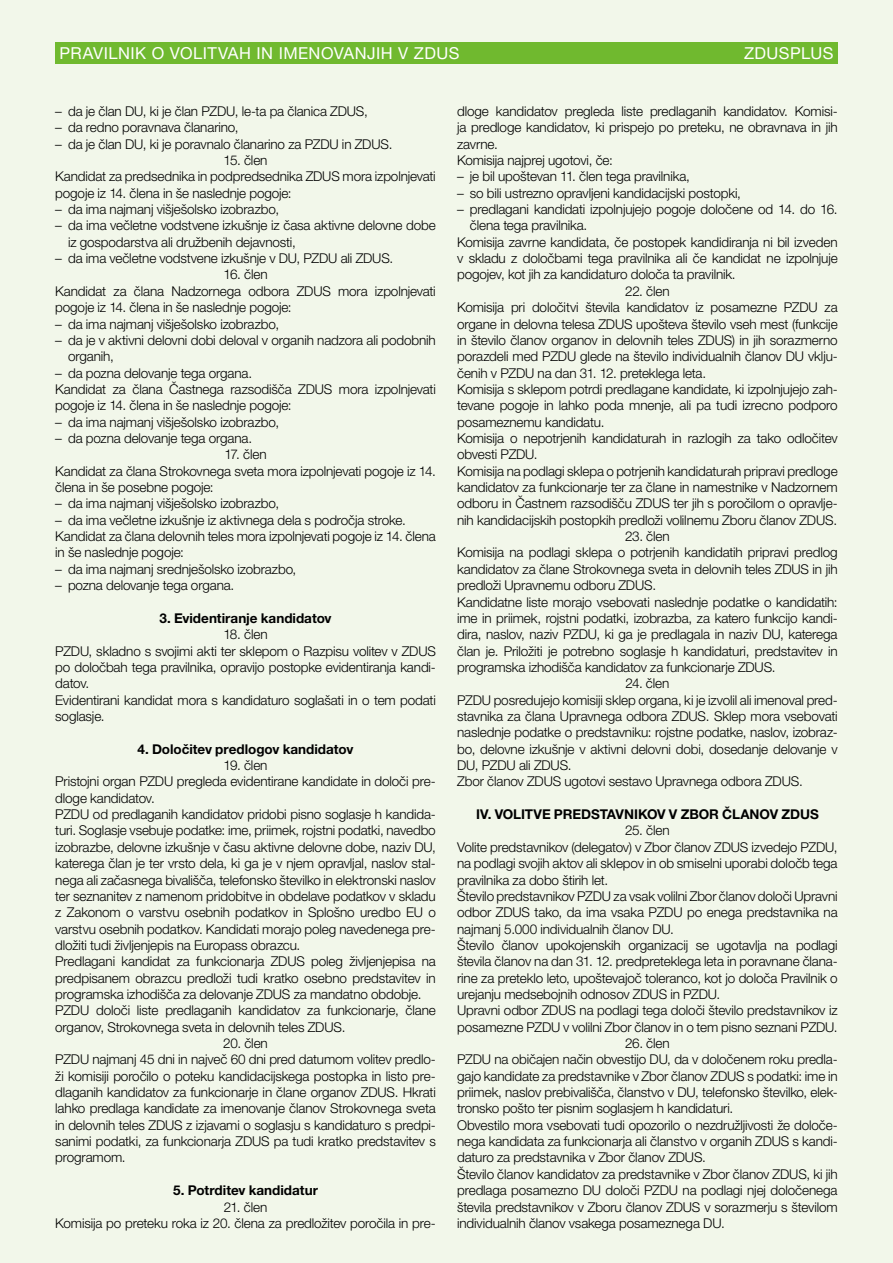
<style>
.page{position:relative;width:893px;height:1263px;background:#f2f7ea}
.page>*{position:absolute;margin:0;border:0;box-sizing:border-box;transform-origin:0 0}
.PASICA{font:16.5px "Helvetica Neue LT Pro";letter-spacing:.025em;color:#fff}
.BODY{font:300 13.5px/16.4px "Helvetica Neue LT Pro";letter-spacing:-.01em;color:#000;text-align:justify}
.BODY-2{font:700 13.5px "Helvetica Neue LT Pro";letter-spacing:-.005em;color:#000}
</style>
<div class="page">
<div style="left:55px;top:43px;width:783px;height:21px;background:#70b92f"></div>
<p class="PASICA" style="left:60px;top:43px;width:401px">PRAVILNIK O VOLITVAH IN IMENOVANJIH V ZDUS</p>
<p class="PASICA" style="left:744px;top:43px;width:91px">ZDUSPLUS</p>
<p class="BODY" style="left:55px;top:103px;width:314px">– da je član DU, ki je član PZDU, le-ta pa članica ZDUS,</p>
<p class="BODY" style="left:55px;top:119px;width:185px">– da redno poravnava članarino,</p>
<p class="BODY" style="left:55px;top:135px;width:339px">– da je član DU, ki je poravnalo članarino za PZDU in ZDUS.</p>
<p class="BODY" style="left:224px;top:152px;width:45px">15. člen</p>
<p class="BODY" style="left:55px;top:168px;width:382px">Kandidat za predsednika in podpredsednika ZDUS mora izpolnjevati pogoje iz 14. člena in še naslednje pogoje:</p>
<p class="BODY" style="left:55px;top:201px;width:225px">– da ima najmanj višješolsko izobrazbo,</p>
<p class="BODY" style="left:68px;top:217px;width:369px;text-indent:-13px">– da ima večletne vodstvene izkušnje iz časa aktivne delovne dobe iz gospodarstva ali družbenih dejavnosti,</p>
<p class="BODY" style="left:55px;top:250px;width:340px">– da ima večletne vodstvene izkušnje v DU, PZDU ali ZDUS.</p>
<p class="BODY" style="left:223px;top:266px;width:46px">16. člen</p>
<p class="BODY" style="left:55px;top:283px;width:382px">Kandidat za člana Nadzornega odbora ZDUS mora izpolnjevati pogoje iz 14. člena in še naslednje pogoje:</p>
<p class="BODY" style="left:55px;top:315px;width:225px">– da ima najmanj višješolsko izobrazbo,</p>
<p class="BODY" style="left:68px;top:332px;width:369px;text-indent:-13px">– da je v aktivni delovni dobi deloval v organih nadzora ali podobnih organih,</p>
<p class="BODY" style="left:55px;top:364px;width:198px">– da pozna delovanje tega organa.</p>
<p class="BODY" style="left:55px;top:381px;width:382px">Kandidat za člana Častnega razsodišča ZDUS mora izpolnjevati pogoje iz 14. člena in še naslednje pogoje:</p>
<p class="BODY" style="left:55px;top:413px;width:225px">– da ima najmanj višješolsko izobrazbo,</p>
<p class="BODY" style="left:55px;top:430px;width:198px">– da pozna delovanje tega organa.</p>
<p class="BODY" style="left:224px;top:446px;width:44px">17. člen</p>
<p class="BODY" style="left:55px;top:462px;width:382px">Kandidat za člana Strokovnega sveta mora izpolnjevati pogoje iz 14. člena in še posebne pogoje:</p>
<p class="BODY" style="left:55px;top:495px;width:225px">– da ima najmanj višješolsko izobrazbo,</p>
<p class="BODY" style="left:55px;top:511px;width:352px">– da ima večletne izkušnje iz aktivnega dela s področja stroke.</p>
<p class="BODY" style="left:55px;top:528px;width:382px">Kandidat za člana delovnih teles mora izpolnjevati pogoje iz 14. člena in še naslednje pogoje:</p>
<p class="BODY" style="left:55px;top:560px;width:243px">– da ima najmanj srednješolsko izobrazbo,</p>
<p class="BODY" style="left:55px;top:577px;width:181px">– pozna delovanje tega organa.</p>
<p class="BODY-2" style="left:159px;top:609px;width:174px">3. Evidentiranje kandidatov</p>
<p class="BODY" style="left:223px;top:626px;width:46px">18. člen</p>
<p class="BODY" style="left:55px;top:642px;width:382px">PZDU, skladno s svojimi akti ter sklepom o Razpisu volitev v ZDUS po določbah tega pravilnika, opravijo postopke evidentiranja kandi&shy;datov.</p>
<p class="BODY" style="left:55px;top:691px;width:382px">Evidentirani kandidat mora s kandidaturo soglašati in o tem podati soglasje.</p>
<p class="BODY-2" style="left:138px;top:740px;width:217px">4. Določitev predlogov kandidatov</p>
<p class="BODY" style="left:224px;top:757px;width:45px">19. člen</p>
<p class="BODY" style="left:55px;top:773px;width:382px">Pristojni organ PZDU pregleda evidentirane kandidate in določi pre&shy;dloge kandidatov.</p>
<p class="BODY" style="left:55px;top:806px;width:382px">PZDU od predlaganih kandidatov pridobi pisno soglasje h kandida&shy;turi. Soglasje vsebuje podatke: ime, priimek, rojstni podatki, navedbo izobrazbe, delovne izkušnje v času aktivne delovne dobe, naziv DU, katerega član je ter vrsto dela, ki ga je v njem opravljal, naslov stal&shy;nega ali začasnega bivališča, telefonsko številko in elektronski naslov ter seznanitev z namenom pridobitve in obdelave podatkov v skladu z Zakonom o varstvu osebnih podatkov in Splošno uredbo EU o varstvu osebnih podatkov. Kandidati morajo poleg navedenega pre&shy;dložiti tudi življenjepis na Europass obrazcu.</p>
<p class="BODY" style="left:55px;top:953px;width:382px">Predlagani kandidat za funkcionarja ZDUS poleg življenjepisa na predpisanem obrazcu predloži tudi kratko osebno predstavitev in programska izhodišča za delovanje ZDUS za mandatno obdobje.</p>
<p class="BODY" style="left:55px;top:1002px;width:382px">PZDU določi liste predlaganih kandidatov za funkcionarje, člane organov, Strokovnega sveta in delovnih teles ZDUS.</p>
<p class="BODY" style="left:223px;top:1035px;width:46px">20. člen</p>
<p class="BODY" style="left:55px;top:1051px;width:382px">PZDU najmanj 45 dni in največ 60 dni pred datumom volitev predlo&shy;ži komisiji poročilo o poteku kandidacijskega postopka in listo pre&shy;dlaganih kandidatov za funkcionarje in člane organov ZDUS. Hkrati lahko predlaga kandidate za imenovanje članov Strokovnega sveta in delovnih teles ZDUS z izjavami o soglasju s kandidaturo s predpi&shy;sanimi podatki, za funkcionarja ZDUS pa tudi kratko predstavitev s programom.</p>
<p class="BODY-2" style="left:173px;top:1182px;width:146px">5. Potrditev kandidatur</p>
<p class="BODY" style="left:224px;top:1198px;width:45px">21. člen</p>
<p class="BODY" style="left:55px;top:1214px;width:382px">Komisija po preteku roka iz 20. člena za predložitev poročila in pre-</p>
<p class="BODY" style="left:457px;top:103px;width:382px">dloge kandidatov pregleda liste predlaganih kandidatov. Komisi&shy;ja predloge kandidatov, ki prispejo po preteku, ne obravnava in jih zavrne.</p>
<p class="BODY" style="left:457px;top:152px;width:157px">Komisija najprej ugotovi, če:</p>
<p class="BODY" style="left:457px;top:168px;width:234px">– je bil upoštevan 11. člen tega pravilnika,</p>
<p class="BODY" style="left:457px;top:184px;width:285px">– so bili ustrezno opravljeni kandidacijski postopki,</p>
<p class="BODY" style="left:470px;top:201px;width:369px;text-indent:-13px">– predlagani kandidati izpolnjujejo pogoje določene od 14. do 16. člena tega pravilnika.</p>
<p class="BODY" style="left:457px;top:233px;width:382px">Komisija zavrne kandidata, če postopek kandidiranja ni bil izveden v skladu z določbami tega pravilnika ali če kandidat ne izpolnjuje pogojev, kot jih za kandidaturo določa ta pravilnik.</p>
<p class="BODY" style="left:625px;top:283px;width:46px">22. člen</p>
<p class="BODY" style="left:457px;top:299px;width:382px">Komisija pri določitvi števila kandidatov iz posamezne PZDU za organe in delovna telesa ZDUS upošteva število vseh mest (funkcije in število članov organov in delovnih teles ZDUS) in jih sorazmerno porazdeli med PZDU glede na število individualnih članov DU vklju&shy;čenih v PZDU na dan 31. 12. preteklega leta.</p>
<p class="BODY" style="left:457px;top:381px;width:382px">Komisija s sklepom potrdi predlagane kandidate, ki izpolnjujejo zah&shy;tevane pogoje in lahko poda mnenje, ali pa tudi izrecno podporo posameznemu kandidatu.</p>
<p class="BODY" style="left:457px;top:430px;width:382px">Komisija o nepotrjenih kandidaturah in razlogih za tako odločitev obvesti PZDU.</p>
<p class="BODY" style="left:457px;top:462px;width:382px">Komisija na podlagi sklepa o potrjenih kandidaturah pripravi predloge kandidatov za funkcionarje ter za člane in namestnike v Nadzornem odboru in Častnem razsodišču ZDUS ter jih s poročilom o opravlje&shy;nih kandidacijskih postopkih predloži volilnemu Zboru članov ZDUS.</p>
<p class="BODY" style="left:625px;top:528px;width:46px">23. člen</p>
<p class="BODY" style="left:457px;top:544px;width:382px">Komisija na podlagi sklepa o potrjenih kandidatih pripravi predlog kandidatov za člane Strokovnega sveta in delovnih teles ZDUS in jih predloži Upravnemu odboru ZDUS.</p>
<p class="BODY" style="left:457px;top:593px;width:382px">Kandidatne liste morajo vsebovati naslednje podatke o kandidatih: ime in priimek, rojstni podatki, izobrazba, za katero funkcijo kandi&shy;dira, naslov, naziv PZDU, ki ga je predlagala in naziv DU, katerega član je. Priložiti je potrebno soglasje h kandidaturi, predstavitev in programska izhodišča kandidatov za funkcionarje ZDUS.</p>
<p class="BODY" style="left:625px;top:675px;width:46px">24. člen</p>
<p class="BODY" style="left:457px;top:691px;width:382px">PZDU posredujejo komisiji sklep organa, ki je izvolil ali imenoval pred&shy;stavnika za člana Upravnega odbora ZDUS. Sklep mora vsebovati naslednje podatke o predstavniku: rojstne podatke, naslov, izobraz&shy;bo, delovne izkušnje v aktivni delovni dobi, dosedanje delovanje v DU, PZDU ali ZDUS.</p>
<p class="BODY" style="left:457px;top:773px;width:347px">Zbor članov ZDUS ugotovi sestavo Upravnega odbora ZDUS.</p>
<p class="BODY-2" style="left:476px;top:806px;width:344px">IV. VOLITVE PREDSTAVNIKOV V ZBOR ČLANOV ZDUS</p>
<p class="BODY" style="left:625px;top:822px;width:46px">25. člen</p>
<p class="BODY" style="left:457px;top:838px;width:382px">Volite predstavnikov (delegatov) v Zbor članov ZDUS izvedejo PZDU, na podlagi svojih aktov ali sklepov in ob smiselni uporabi določb tega pravilnika za dobo štirih let.</p>
<p class="BODY" style="left:457px;top:887px;width:382px">Število predstavnikov PZDU za vsak volilni Zbor članov določi Upravni odbor ZDUS tako, da ima vsaka PZDU po enega predstavnika na najmanj 5.000 individualnih članov DU.</p>
<p class="BODY" style="left:457px;top:937px;width:382px">Število članov upokojenskih organizacij se ugotavlja na podlagi števila članov na dan 31. 12. predpreteklega leta in poravnane člana&shy;rine za preteklo leto, upoštevajoč toleranco, kot jo določa Pravilnik o urejanju medsebojnih odnosov ZDUS in PZDU.</p>
<p class="BODY" style="left:457px;top:1002px;width:382px">Upravni odbor ZDUS na podlagi tega določi število predstavnikov iz posamezne PZDU v volilni Zbor članov in o tem pisno seznani PZDU.</p>
<p class="BODY" style="left:625px;top:1035px;width:46px">26. člen</p>
<p class="BODY" style="left:457px;top:1051px;width:382px">PZDU na običajen način obvestijo DU, da v določenem roku predla&shy;gajo kandidate za predstavnike v Zbor članov ZDUS s podatki: ime in priimek, naslov prebivališča, članstvo v DU, telefonsko številko, elek&shy;tronsko pošto ter pisnim soglasjem h kandidaturi.</p>
<p class="BODY" style="left:457px;top:1116px;width:382px">Obvestilo mora vsebovati tudi opozorilo o nezdružljivosti že določe&shy;nega kandidata za funkcionarja ali članstvo v organih ZDUS s kandi&shy;daturo za predstavnika v Zbor članov ZDUS.</p>
<p class="BODY" style="left:457px;top:1165px;width:382px">Število članov kandidatov za predstavnike v Zbor članov ZDUS, ki jih predlaga posamezno DU določi PZDU na podlagi njej določenega števila predstavnikov v Zboru članov ZDUS v sorazmerju s številom individualnih članov vsakega posameznega DU.</p>
</div>
